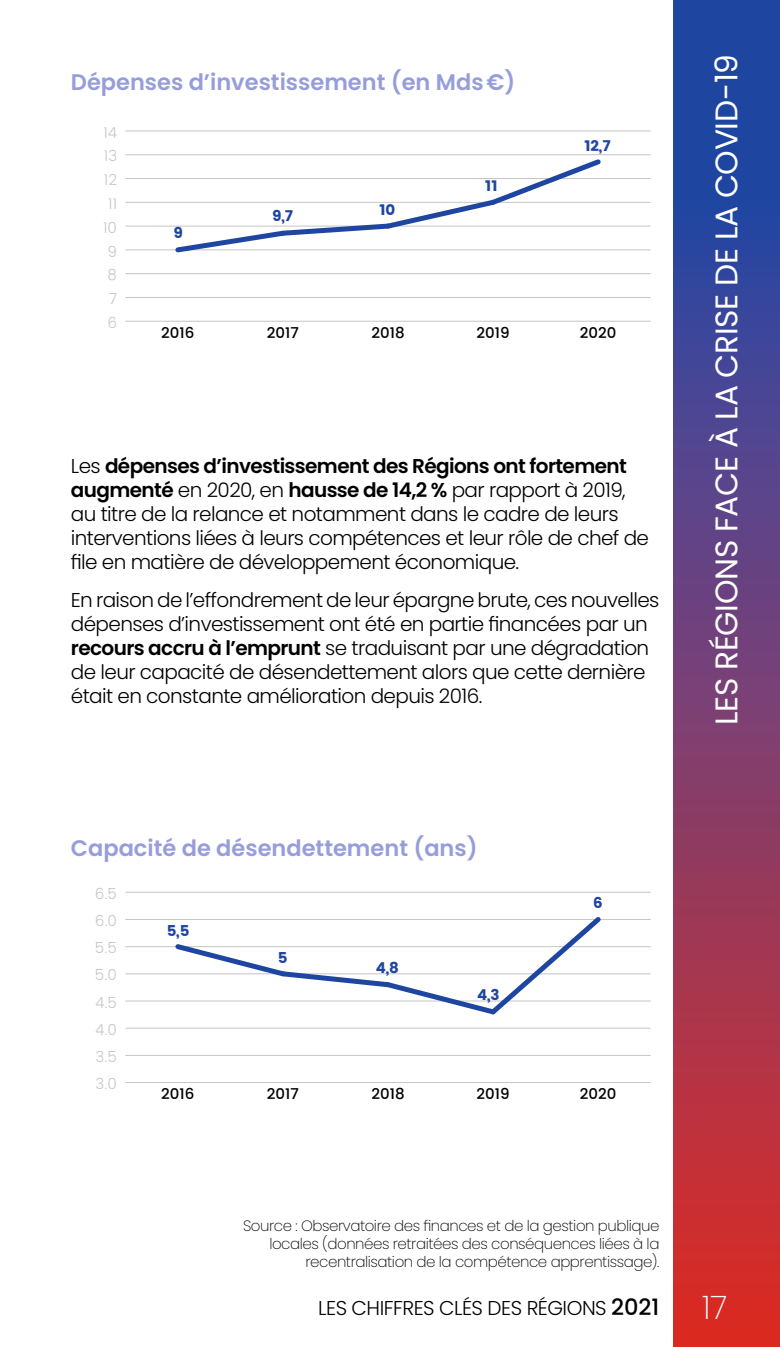
<style>
.page{position:relative;width:780px;height:1347px;background:#fff}
.page>*{position:absolute;margin:0;border:0;box-sizing:border-box;transform-origin:0 0}
.t1{font:200 32.5px "Poppins";color:#fff}
.t2{font:31.25px "Poppins";letter-spacing:-.01em;color:#fff}
.t3{font:600 22.5px "Poppins";color:#969ddb}
.t4{font:300 20px/24px "Poppins";letter-spacing:-.03em;color:#000}
.t5{font:200 15px/18px "Poppins";letter-spacing:-.03em;color:#000;text-align:right}
.t6{font:500 15px "Poppins";color:#000}
.t7{font:300 15px "Poppins";color:#c4c5c5}
.t8{font:15px "Poppins";color:#1e46a1}
.s1{font-weight:600}
.s2{font-weight:500;font-size:22.5px}
</style>
<div class="page">
<svg style="left:673px;top:0;width:107px;height:1346px;background:#753d70"></svg>
<hr style="left:125px;top:321px;width:525px;height:1px;background:#c4c5c5">
<hr style="left:125px;top:297px;width:525px;height:1px;background:#c4c5c5">
<hr style="left:125px;top:273px;width:525px;height:1px;background:#c4c5c5">
<hr style="left:125px;top:249px;width:525px;height:1px;background:#c4c5c5">
<hr style="left:125px;top:226px;width:525px;height:1px;background:#c4c5c5">
<hr style="left:125px;top:202px;width:525px;height:1px;background:#c4c5c5">
<hr style="left:125px;top:178px;width:525px;height:1px;background:#c4c5c5">
<hr style="left:125px;top:154px;width:525px;height:1px;background:#c4c5c5">
<hr style="left:125px;top:130px;width:525px;height:1px;background:#c4c5c5">
<svg style="left:172px;top:155px;width:432px;height:98px"></svg>
<hr style="left:125px;top:1082px;width:525px;height:1px;background:#c4c5c5">
<hr style="left:125px;top:1055px;width:525px;height:1px;background:#c4c5c5">
<hr style="left:125px;top:1027px;width:525px;height:1px;background:#c4c5c5">
<hr style="left:125px;top:1000px;width:525px;height:1px;background:#c4c5c5">
<hr style="left:125px;top:973px;width:525px;height:1px;background:#c4c5c5">
<hr style="left:125px;top:946px;width:525px;height:1px;background:#c4c5c5">
<hr style="left:125px;top:919px;width:525px;height:1px;background:#c4c5c5">
<hr style="left:125px;top:891px;width:525px;height:1px;background:#c4c5c5">
<svg style="left:172px;top:917px;width:433px;height:98px"></svg>
<p class="t3" style="left:71px;top:70px;width:446px">Dépenses dʼinvestissement (en Mds€)</p>
<p class="t7" style="left:103px;top:122px;width:15px">14</p>
<p class="t7" style="left:104px;top:145px;width:15px">13</p>
<p class="t7" style="left:104px;top:169px;width:15px">12</p>
<p class="t7" style="left:108px;top:193px;width:10px">11</p>
<p class="t7" style="left:103px;top:217px;width:15px">10</p>
<p class="t7" style="left:108px;top:240px;width:11px">9</p>
<p class="t7" style="left:108px;top:264px;width:11px">8</p>
<p class="t7" style="left:109px;top:288px;width:10px">7</p>
<p class="t7" style="left:107px;top:312px;width:11px">6</p>
<p class="t8" style="left:173px;top:224px;width:11px">9</p>
<p class="t8" style="left:272px;top:207px;width:23px">9,7</p>
<p class="t8" style="left:379px;top:201px;width:17px">10</p>
<p class="t8" style="left:485px;top:177px;width:14px">11</p>
<p class="t8" style="left:584px;top:137px;width:28px">12,7</p>
<p class="t6" style="left:161px;top:321px;width:35px">2016</p>
<p class="t6" style="left:267px;top:321px;width:33px">2017</p>
<p class="t6" style="left:371px;top:321px;width:35px">2018</p>
<p class="t6" style="left:476px;top:321px;width:35px">2019</p>
<p class="t6" style="left:580px;top:321px;width:38px">2020</p>
<p class="t4" style="left:71px;top:454px;width:579px">Les <span class="s1">dépenses dʼinvestissement des Régions ont fortement augmenté</span> en 2020, en <span class="s1">hausse de 14,2 %</span> par rapport à 2019, au titre de la relance et notamment dans le cadre de leurs interventions liées à leurs compétences et leur rôle de chef de file en matière de développement économique.</p>
<p class="t4" style="left:71px;top:588px;width:590px">En raison de lʼeffondrement de leur épargne brute, ces nouvelles dépenses dʼinvestissement ont été en partie financées par un <span class="s1">recours accru à lʼemprunt</span> se traduisant par une dégradation de leur capacité de désendettement alors que cette dernière était en constante amélioration depuis 2016.</p>
<p class="t3" style="left:71px;top:834px;width:408px">Capacité de désendettement (ans)</p>
<p class="t7" style="left:95px;top:883px;width:24px">6.5</p>
<p class="t7" style="left:95px;top:910px;width:24px">6.0</p>
<p class="t7" style="left:95px;top:937px;width:24px">5.5</p>
<p class="t7" style="left:95px;top:964px;width:24px">5.0</p>
<p class="t7" style="left:95px;top:991px;width:24px">4.5</p>
<p class="t7" style="left:95px;top:1018px;width:24px">4.0</p>
<p class="t7" style="left:96px;top:1046px;width:23px">3.5</p>
<p class="t8" style="left:167px;top:921px;width:24px">5,5</p>
<p class="t8" style="left:278px;top:949px;width:11px">5</p>
<p class="t8" style="left:375px;top:959px;width:25px">4,8</p>
<p class="t8" style="left:477px;top:986px;width:24px">4,3</p>
<p class="t8" style="left:593px;top:893px;width:11px">6</p>
<p class="t7" style="left:96px;top:1073px;width:23px">3.0</p>
<p class="t6" style="left:161px;top:1082px;width:35px">2016</p>
<p class="t6" style="left:267px;top:1082px;width:33px">2017</p>
<p class="t6" style="left:371px;top:1082px;width:35px">2018</p>
<p class="t6" style="left:476px;top:1082px;width:35px">2019</p>
<p class="t6" style="left:580px;top:1082px;width:38px">2020</p>
<p class="t5" style="left:243px;top:1217px;width:418px">Source : Observatoire des finances et de la gestion publique locales (données retraitées des conséquences liées à la recentralisation de la compétence apprentissage).</p>
<h2 class="t2" style="left:708px;top:725px;width:672px;rotate:-90deg">LES RÉGIONS FACE À LA CRISE DE LA COVID-19</h2>
<p class="t4" style="left:318px;top:1296px;width:343px">LES CHIFFRES CLÉS DES RÉGIONS <span class="s2">2021</span></p>
<h1 class="t1" style="left:702px;top:1288px;width:27px">17</h1>
</div>
